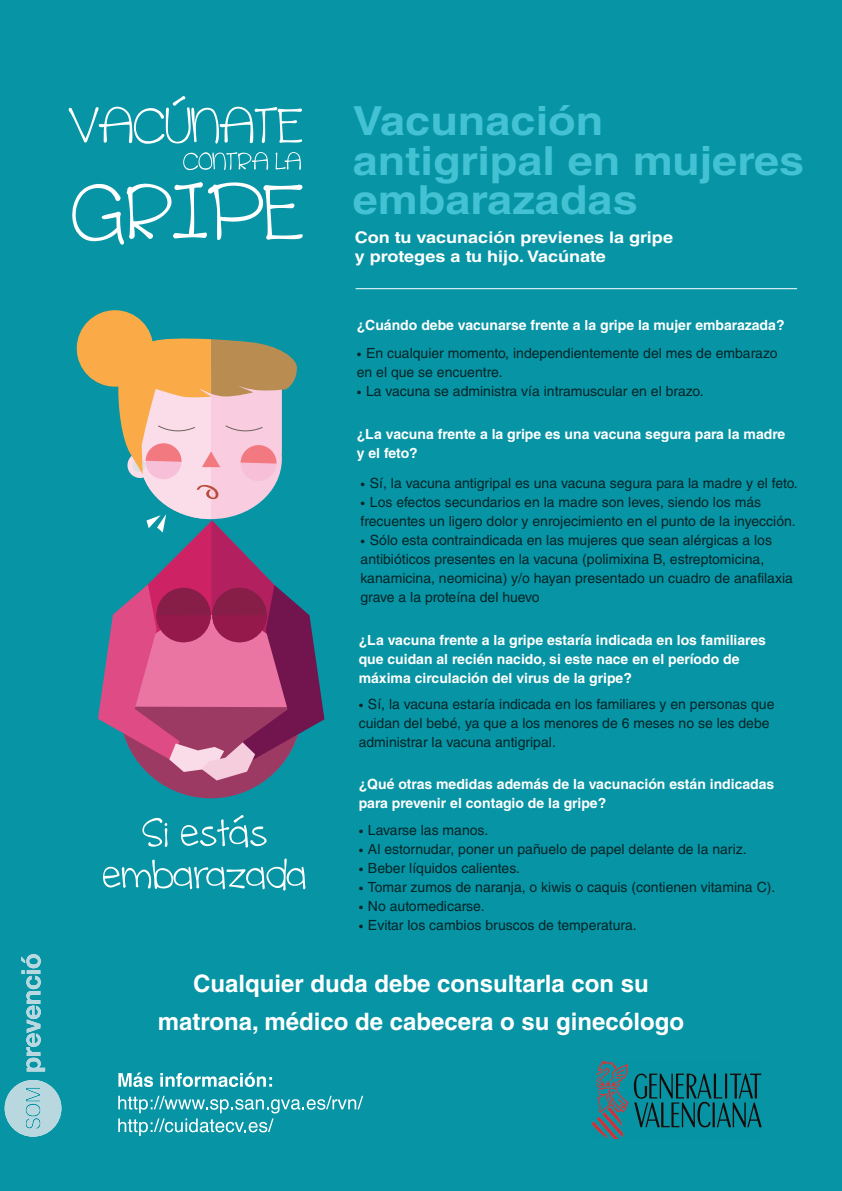
<style>
.page{position:relative;width:842px;height:1191px;background:#0794a4}
.page>*{position:absolute;margin:0;border:0;box-sizing:border-box;transform-origin:0 0}
.t1{font:700 40.1px/39.1px "Helvetica LT Std";color:#42c2d3;scale:1.13 1}
.t2{font:700 24px/38px "Helvetica LT Std";color:#fff;text-align:center}
.t3{font:700 16px/19px "Helvetica LT Std";color:#fff;scale:1.13 1}
.t4{font:14px/19px "Helvetica LT Std";color:#032528}
.t5{font:700 14px/19px "Helvetica LT Std";color:#fff}
.s1{font-weight:700;color:#fff}
.s2{font-weight:900}
</style>
<div class="page">
<svg style="left:118px;top:1072px;width:35px;height:15px"></svg>
<svg style="left:160px;top:1072px;width:112px;height:15px"></svg>
<svg style="left:118px;top:1095px;width:245px;height:41px"></svg>
<svg style="left:21px;top:954px;width:24px;height:117px"></svg>
<svg style="left:5px;top:1080px;width:56px;height:56px"></svg>
<svg style="left:69px;top:96px;width:233px;height:48px"></svg>
<svg style="left:183px;top:152px;width:85px;height:18px"></svg>
<svg style="left:276px;top:152px;width:25px;height:18px"></svg>
<svg style="left:72px;top:182px;width:231px;height:63px"></svg>
<hr style="left:356px;top:288px;width:441px;height:1px;background:#fff">
<div style="left:77px;top:310px;width:76px;height:77px;background:#faab47;border-radius:50%"></div>
<svg style="left:98px;top:338px;width:226px;height:460px"></svg>
<svg style="left:142px;top:818px;width:25px;height:29px"></svg>
<svg style="left:181px;top:815px;width:86px;height:32px"></svg>
<svg style="left:103px;top:858px;width:202px;height:32px"></svg>
<img style="left:592px;top:1060px;width:169px;height:78px">
<h1 class="t1" style="left:353px;top:101px;width:401px">Vacunación antigripal en mujeres embarazadas</h1>
<p class="t3" style="left:355px;top:227px;width:283px">Con tu vacunación previenes la gripe y proteges a tu hijo. Vacúnate</p>
<p class="t4" style="left:357px;top:311px;width:429px;line-height:27.7px"><span class="s1">¿Cuándo debe vacunarse frente a la gripe la mujer embarazada? </span><span class="s2">·</span> En cualquier momento, independientemente del mes de embarazo</p>
<p class="t4" style="left:357px;top:362px;width:348px">en el que se encuentre.<br><span class="s2">·</span> La vacuna se administra vía intramuscular en el brazo.</p>
<p class="t5" style="left:357px;top:424px;width:430px">¿La vacuna frente a la gripe es una vacuna segura para la madre y el feto?</p>
<p class="t4" style="left:361px;top:473px;width:439px"><span class="s2">·</span> Sí, la vacuna antigripal es una vacuna segura para la madre y el feto. <span class="s2">·</span> Los efectos secundarios en la madre son leves, siendo los más frecuentes un ligero dolor y enrojecimiento en el punto de la inyección. <span class="s2">·</span> Sólo esta contraindicada en las mujeres que sean alérgicas a los antibióticos presentes en la vacuna (polimixina B, estreptomicina, kanamicina, neomicina) y/o hayan presentado un cuadro de anafilaxia grave a la proteína del huevo</p>
<p class="t5" style="left:359px;top:630px;width:409px">¿La vacuna frente a la gripe estaría indicada en los familiares que cuidan al recién nacido, si este nace en el período de máxima circulación del virus de la gripe?</p>
<p class="t4" style="left:359px;top:695px;width:417px"><span class="s2">·</span> Sí, la vacuna estaría indicada en los familiares y en personas que cuidan del bebé, ya que a los menores de 6 meses no se les debe administrar la vacuna antigripal.</p>
<p class="t5" style="left:359px;top:774px;width:417px">¿Qué otras medidas además de la vacunación están indicadas para prevenir el contagio de la gripe?</p>
<p class="t4" style="left:359px;top:821px;width:418px"><span class="s2">·</span> Lavarse las manos.<br><span class="s2">·</span> Al estornudar, poner un pañuelo de papel delante de la nariz.<br><span class="s2">·</span> Beber líquidos calientes.<br><span class="s2">·</span> Tomar zumos de naranja, o kiwis o caquis (contienen vitamina C). <span class="s2">·</span> No automedicarse.<br><span class="s2">·</span> Evitar los cambios bruscos de temperatura.</p>
<h2 class="t2" style="left:158px;top:964px;width:528px">Cualquier duda debe consultarla con su matrona, médico de cabecera o su ginecólogo</h2>
</div>
